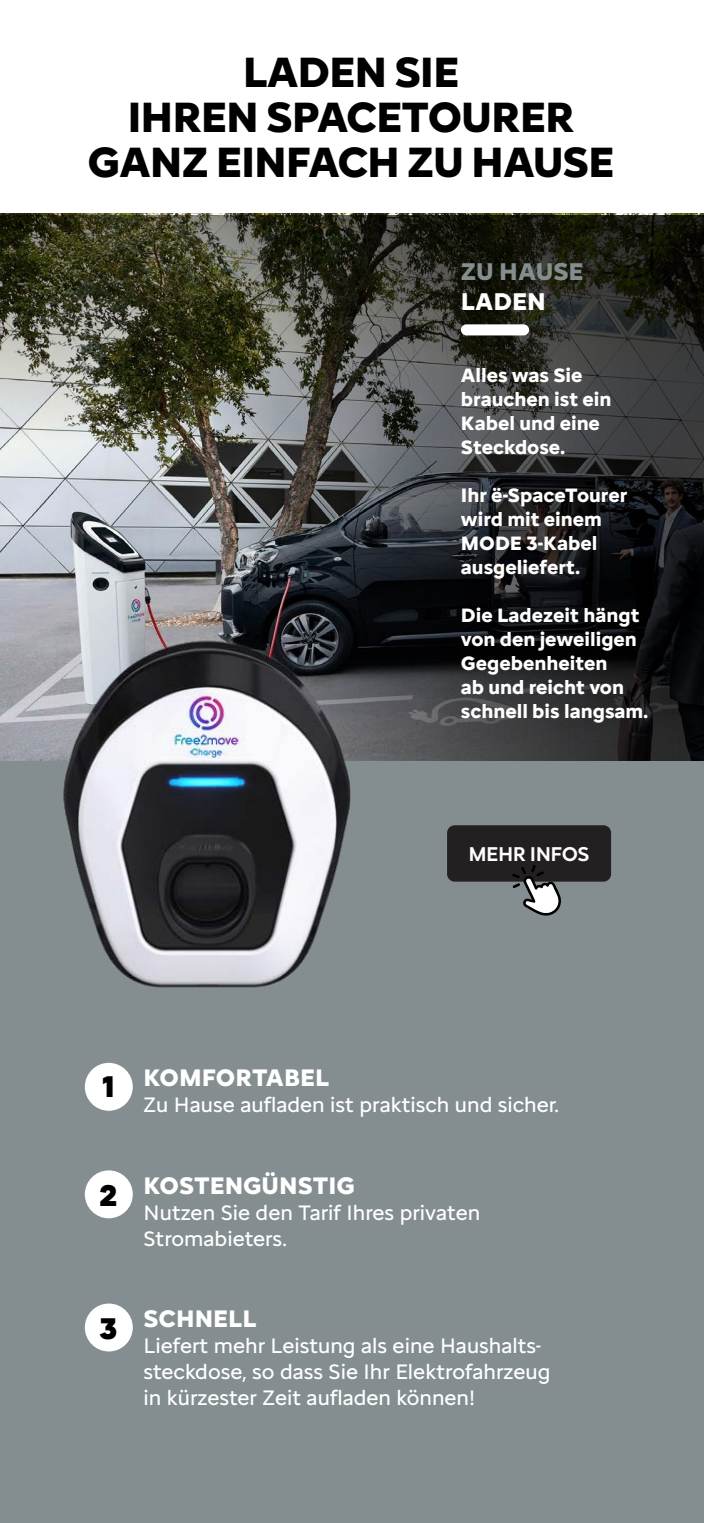
<style>
.page{position:relative;width:704px;height:1523px;background:#fff}
.page>*{position:absolute;margin:0;border:0;box-sizing:border-box;transform-origin:0 0}
.t1{font:700 43.75px/45px "Citroen Type";letter-spacing:-.025em;color:#000;text-align:center}
.t2{font:900 30.94px "Citroen Type";color:#000}
.t3{font:700 25px "Citroen Type";color:#848e91}
.t4{font:700 25px "Citroen Type";color:#fff}
.t5{font:700 24.75px "Citroen Type";color:#fff}
.t6{font:21.62px/25.9px "Citroen Type";color:#fff}
.t7{font:500 20.62px "Citroen Type";letter-spacing:-.025em;color:#fff}
.t8{font:700 20px/24px "Citroen Type Latin";color:#fff}
</style>
<div class="page">
<img style="left:0;top:214px;width:703px;height:546px">
<svg style="left:0;top:215px;width:215px;height:227px"></svg>
<svg style="left:215px;top:215px;width:488px;height:546px"></svg>
<div style="left:460px;top:324px;width:68px;height:11px;background:#fff;border-radius:6px"></div>
<div style="left:0;top:761px;width:703px;height:761px;background:#848e91"></div>
<div style="left:447px;top:825px;width:163px;height:56px;background:#241f21;border-radius:8px"></div>
<svg style="left:512px;top:865px;width:49px;height:50px"></svg>
<div style="left:85px;top:1063px;width:48px;height:47px;background:#fff;border-radius:50%"></div>
<div style="left:85px;top:1170px;width:48px;height:48px;background:#fff;border-radius:50%"></div>
<div style="left:85px;top:1303px;width:48px;height:48px;background:#fff;border-radius:50%"></div>
<img style="left:60px;top:635px;width:292px;height:353px">
<h1 class="t1" style="left:88px;top:45px;width:528px">LADEN SIE<br>IHREN SPACETOURER<br>GANZ EINFACH ZU HAUSE</h1>
<p class="t3" style="left:460px;top:252px;width:124px">ZU HAUSE</p>
<p class="t4" style="left:460px;top:282px;width:86px">LADEN</p>
<p class="t8" style="left:460px;top:361px;width:152px">Alles was Sie brauchen ist ein<br>Kabel und eine<br>Steckdose.</p>
<p class="t8" style="left:460px;top:481px;width:168px">Ihr ë-SpaceTourer wird mit einem<br>MODE 3-Kabel ausgeliefert.</p>
<p class="t8" style="left:460px;top:601px;width:189px">Die Ladezeit hängt von den jeweiligen<br>Gegebenheiten<br>ab und reicht von schnell bis langsam.</p>
<p class="t7" style="left:468px;top:838px;width:122px">MEHR INFOS</p>
<h2 class="t2" style="left:102px;top:1063px;width:14px">1</h2>
<h2 class="t2" style="left:99px;top:1172px;width:20px">2</h2>
<h2 class="t2" style="left:99px;top:1305px;width:20px">3</h2>
<p class="t5" style="left:143px;top:1059px;width:187px">KOMFORTABEL</p>
<p class="t6" style="left:143px;top:1090px;width:417px">Zu Hause aufladen ist praktisch und sicher.</p>
<p class="t5" style="left:143px;top:1166px;width:213px">KOSTENGÜNSTIG</p>
<p class="t6" style="left:143px;top:1197px;width:338px">Nutzen Sie den Tarif Ihres privaten<br>Stromabieters.</p>
<p class="t5" style="left:143px;top:1300px;width:114px">SCHNELL</p>
<p class="t6" style="left:143px;top:1331px;width:408px">Liefert mehr Leistung als eine Haushalts&shy;steckdose, so dass Sie Ihr Elektrofahrzeug in kürzester Zeit aufladen können!</p>
</div>
